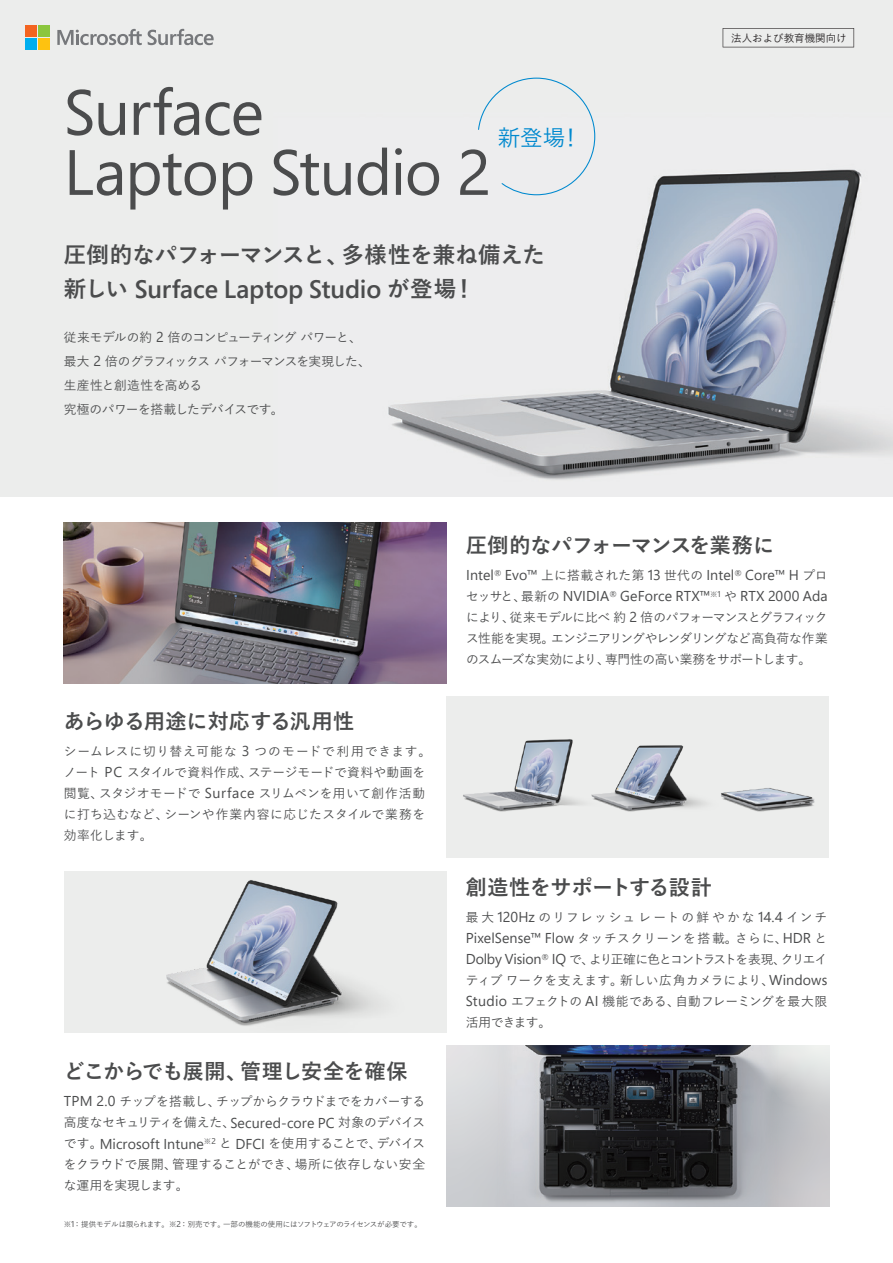
<style>
.page{position:relative;width:893px;height:1263px;background:#fff}
.page>*{position:absolute;margin:0;border:0;box-sizing:border-box;transform-origin:0 0}
.t1{font:63.9px/60px "Segoe Pro";letter-spacing:-.015em;color:#4b4c4d}
.t2{font:600 25.2px "Segoe Pro";letter-spacing:-.005em;color:#4b4c4d}
.t3{font:700 22.5px "Yu Go";letter-spacing:-.01em;color:#4b4c4d}
.t4{font:500 22.5px "Yu Go";color:#0089cf}
.t5{font:700 21px "Yu Go";letter-spacing:-.02em;color:#4b4c4d}
.t6{font:700 21px "Yu Go";color:#4b4c4d}
.t7{font:14.25px/21px "Segoe Pro";letter-spacing:.005em;color:#4b4c4d}
.t8{font:500 12.75px/21px "Yu Go";letter-spacing:-.01em;color:#4b4c4d}
.t9{font:500 12.75px/21px "Yu Go";letter-spacing:.025em;color:#4b4c4d}
.t10{font:500 12.75px/24px "Yu Go";letter-spacing:-.045em;color:#4b4c4d}
.t11{font:500 12.75px "Yu Go";letter-spacing:.13em;color:#4b4c4d}
.t12{font:500 10.5px "Yu Go";color:#231f20}
.t13{font:500 7.5px "Yu Go";letter-spacing:-.025em;color:#4b4c4d}
.s1{font-family:"Yu Go";font-weight:700;font-size:22.5px}
.s2{font-family:"Segoe Pro";font-weight:400;font-size:14.25px}
.s3{font-family:"Yu Go";font-weight:500;font-size:12.75px}
.s4{font-family:"Segoe Pro";font-weight:400;font-size:8.4px}
</style>
<div class="page">
<svg style="left:446px;top:1045px;width:383px;height:162px;background:#cfd0d3"></svg>
<div style="left:0;top:0;width:893px;height:497px;background:#ecedec"></div>
<img style="left:388px;top:169px;width:505px;height:311px">
<img style="left:64px;top:522px;width:382px;height:162px">
<img style="left:494px;top:1045px;width:287px;height:162px">
<div style="left:64px;top:871px;width:382px;height:161px;background:#ecedec"></div>
<svg style="left:57px;top:29px;width:85px;height:16px"></svg>
<div style="left:25px;top:25px;width:12px;height:12px;background:#f36421"></div>
<div style="left:38px;top:25px;width:12px;height:12px;background:#8bc63e"></div>
<div style="left:25px;top:38px;width:12px;height:12px;background:#00aeef"></div>
<div style="left:38px;top:38px;width:12px;height:12px;background:#fec210"></div>
<svg style="left:148px;top:29px;width:66px;height:16px"></svg>
<div style="left:446px;top:696px;width:383px;height:162px;background:#ecedec"></div>
<img style="left:463px;top:739px;width:352px;height:73px">
<svg style="left:723px;top:28px;width:131px;height:19px"></svg>
<img style="left:166px;top:880px;width:213px;height:146px">
<svg style="left:477px;top:77px;width:119px;height:119px"></svg>
<h1 class="t1" style="left:64px;top:81px;width:429px">Surface<br>Laptop Studio 2</h1>
<h3 class="t3" style="left:64px;top:242px;width:483px">圧倒的なパフォーマンスと、多様性を兼ね備えた</h3>
<h2 class="t2" style="left:64px;top:272px;width:413px"><span class="s1">新しい</span> Surface Laptop Studio <span class="s1">が登場！</span></h2>
<p class="t10" style="left:64px;top:323px;width:309px">従来モデルの約 <span class="s2">2</span> 倍のコンピューティングパワーと、最大 <span class="s2">2</span> 倍のグラフィックスパフォーマンスを実現した、生産性と創造性を高める<br>究極のパワーを搭載したデバイスです。</p>
<h3 class="t4" style="left:498px;top:117px;width:86px">新登場！</h3>
<p class="t12" style="left:731px;top:28px;width:117px">法人および教育機関向け</p>
<h3 class="t5" style="left:466px;top:534px;width:309px">圧倒的なパフォーマンスを業務に</h3>
<h3 class="t6" style="left:64px;top:710px;width:292px">あらゆる用途に対応する汎用性</h3>
<p class="t9" style="left:64px;top:739px;width:369px">シームレスに切り替え可能な <span class="s2">3</span> つのモードで利用できます。ノート <span class="s2">PC</span> スタイルで資料作成、ステージモードで資料や動画を閲覧、スタジオモードで <span class="s2">Surface</span> スリムペンを用いて創作活動に打ち込むなど、シーンや作業内容に応じたスタイルで業務を効率化します。</p>
<h3 class="t5" style="left:64px;top:1060px;width:345px">どこからでも展開、管理し安全を確保</h3>
<p class="t8" style="left:64px;top:1089px;width:363px"><span class="s2">TPM 2.0</span> チップを搭載し、チップからクラウドまでをカバーする高度なセキュリティを備えた、<span class="s2">Secured-core PC</span> 対象のデバイス</p>
<p class="t7" style="left:64px;top:1132px;width:363px"><span class="s3">です。</span>Microsoft Intune<sup>※</sup><sup>2</sup> <span class="s3">と</span> DFCI <span class="s3">を使用することで、デバイス</span></p>
<p class="t8" style="left:64px;top:1152px;width:363px">をクラウドで展開、管理することができ、場所に依存しない安全な運用を実現します。</p>
<p class="t13" style="left:64px;top:1217px;width:360px">※<span class="s4">1</span>：提供モデルは限られます。※<span class="s4">2</span>：別売です。一部の機能の使用にはソフトウェアのライセンスが必要です。</p>
<p class="t7" style="left:466px;top:564px;width:363px">Intel<sup>®</sup> Evo™ <span class="s3">上に搭載された第</span> 13 <span class="s3">世代の</span> Intel<sup>®</sup> Core™ H <span class="s3">プロセッサと、最新の</span> NVIDIA<sup>®</sup> GeForce RTX™<sup>※</sup><sup>1</sup> <span class="s3">や</span> RTX 2000 Ada</p>
<p class="t8" style="left:466px;top:605px;width:363px;text-align:justify">により、従来モデルに比べ約 <span class="s2">2</span> 倍のパフォーマンスとグラフィックス性能を実現。エンジニアリングやレンダリングなど高負荷な作業のスムーズな実効により、専門性の高い業務をサポートします。</p>
<h3 class="t5" style="left:466px;top:876px;width:248px">創造性をサポートする設計</h3>
<p class="t11" style="left:466px;top:905px;width:363px">最大 <span class="s2">120Hz</span> のリフレッシュレートの鮮やかな <span class="s2">14.4</span> インチ</p>
<p class="t7" style="left:466px;top:927px;width:363px">PixelSense™ Flow <span class="s3">タッチスクリーンを搭載。さらに、</span>HDR <span class="s3">と</span></p>
<p class="t8" style="left:466px;top:947px;width:363px;text-align:justify"><span class="s2">Dolby Vision</span><sup>®</sup> <span class="s2">IQ</span> で、より正確に色とコントラストを表現、クリエイティブワークを支えます。新しい広角カメラにより、<span class="s2">Windows Studio</span> エフェクトの <span class="s2">AI</span> 機能である、自動フレーミングを最大限活用できます。</p>
</div>
